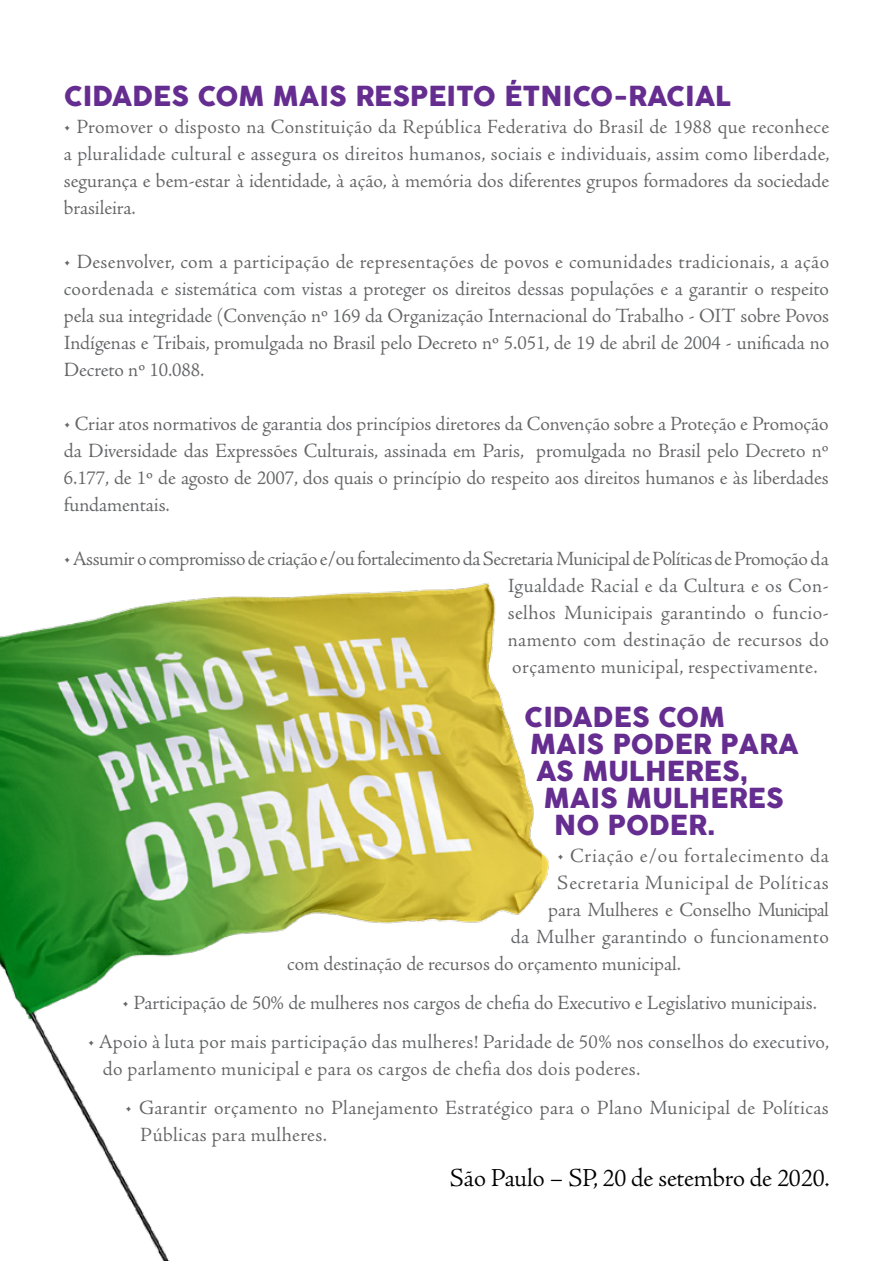
<style>
.page{position:relative;width:893px;height:1263px;background:#fff}
.page>*{position:absolute;margin:0;border:0;box-sizing:border-box;transform-origin:0 0}
.t1{font:27px "COCOGOOSE";color:#662d91}
.t2{font:27px "Adobe Jenson MM 371 18";letter-spacing:-.005em;color:#000}
.t3{font:21px/27px "Adobe Jenson MM 371 14";letter-spacing:.005em;color:#636466;text-align:justify}
.t4{font:21px "Adobe Jenson MM 371 14";letter-spacing:.04em;color:#636466}
</style>
<div class="page">
<img style="left:0;top:583px;width:549px;height:678px">
<p class="t1" style="left:64px;top:76px;width:669px">CIDADES COM MAIS RESPEITO ÉTNICO-RACIAL</p>
<p class="t3" style="left:64px;top:114px;width:767px">• Promover o disposto na Constituição da República Federativa do Brasil de 1988 que reconhece a pluralidade cultural e assegura os direitos humanos, sociais e individuais, assim como liberdade, segurança e bem-estar à identidade, à ação, à memória dos diferentes grupos formadores da sociedade brasileira.</p>
<p class="t3" style="left:64px;top:249px;width:767px">• Desenvolver, com a participação de representações de povos e comunidades tradicionais, a ação coordenada e sistemática com vistas a proteger os direitos dessas populações e a garantir o respeito pela sua integridade (Convenção nº 169 da Organização Internacional do Trabalho - OIT sobre Povos Indígenas e Tribais, promulgada no Brasil pelo Decreto nº 5.051, de 19 de abril de 2004 - unificada no Decreto nº 10.088.</p>
<p class="t3" style="left:64px;top:411px;width:767px">• Criar atos normativos de garantia dos princípios diretores da Convenção sobre a Proteção e Promoção da Diversidade das Expressões Culturais, assinada em Paris, promulgada no Brasil pelo Decreto nº 6.177, de 1º de agosto de 2007, dos quais o princípio do respeito aos direitos humanos e às liberdades fundamentais.</p>
<p class="t3" style="left:508px;top:546px;width:323px;text-indent:-444px">• Assumir o compromisso de criação e/ou fortalecimento da Secretaria Municipal de Políticas de Promoção da Igualdade Racial e da Cultura e os Con&shy;selhos Municipais garantindo o funcio&shy;namento com destinação de recursos do orçamento municipal, respectivamente.</p>
<p class="t1" style="left:524px;top:697px;width:202px">CIDADES COM</p>
<p class="t1" style="left:530px;top:724px;width:270px">MAIS PODER PARA</p>
<p class="t1" style="left:536px;top:751px;width:213px">AS MULHERES,</p>
<p class="t1" style="left:544px;top:778px;width:241px">MAIS MULHERES</p>
<p class="t1" style="left:554px;top:805px;width:163px">NO PODER.</p>
<p class="t4" style="left:557px;top:844px;width:273px">• Criação e/ou fortalecimento da</p>
<p class="t4" style="left:557px;top:871px;width:273px">Secretaria Municipal de Políticas</p>
<p class="t3" style="left:548px;top:897px;width:282px">para Mulheres e Conselho Municipal</p>
<p class="t3" style="left:511px;top:924px;width:319px">da Mulher garantindo o funcionamento</p>
<p class="t3" style="left:287px;top:951px;width:395px">com destinação de recursos do orçamento municipal.</p>
<p class="t3" style="left:122px;top:990px;width:696px">• Participação de 50% de mulheres nos cargos de chefia do Executivo e Legislativo municipais.</p>
<p class="t3" style="left:103px;top:1029px;width:728px;text-indent:-15px">• Apoio à luta por mais participação das mulheres! Paridade de 50% nos conselhos do executivo, do parlamento municipal e para os cargos de chefia dos dois poderes.</p>
<p class="t3" style="left:140px;top:1095px;width:690px;text-indent:-15px">• Garantir orçamento no Planejamento Estratégico para o Plano Municipal de Políticas<br>Públicas para mulheres.</p>
<p class="t2" style="left:450px;top:1163px;width:381px">São Paulo – SP, 20 de setembro de 2020.</p>
</div>
